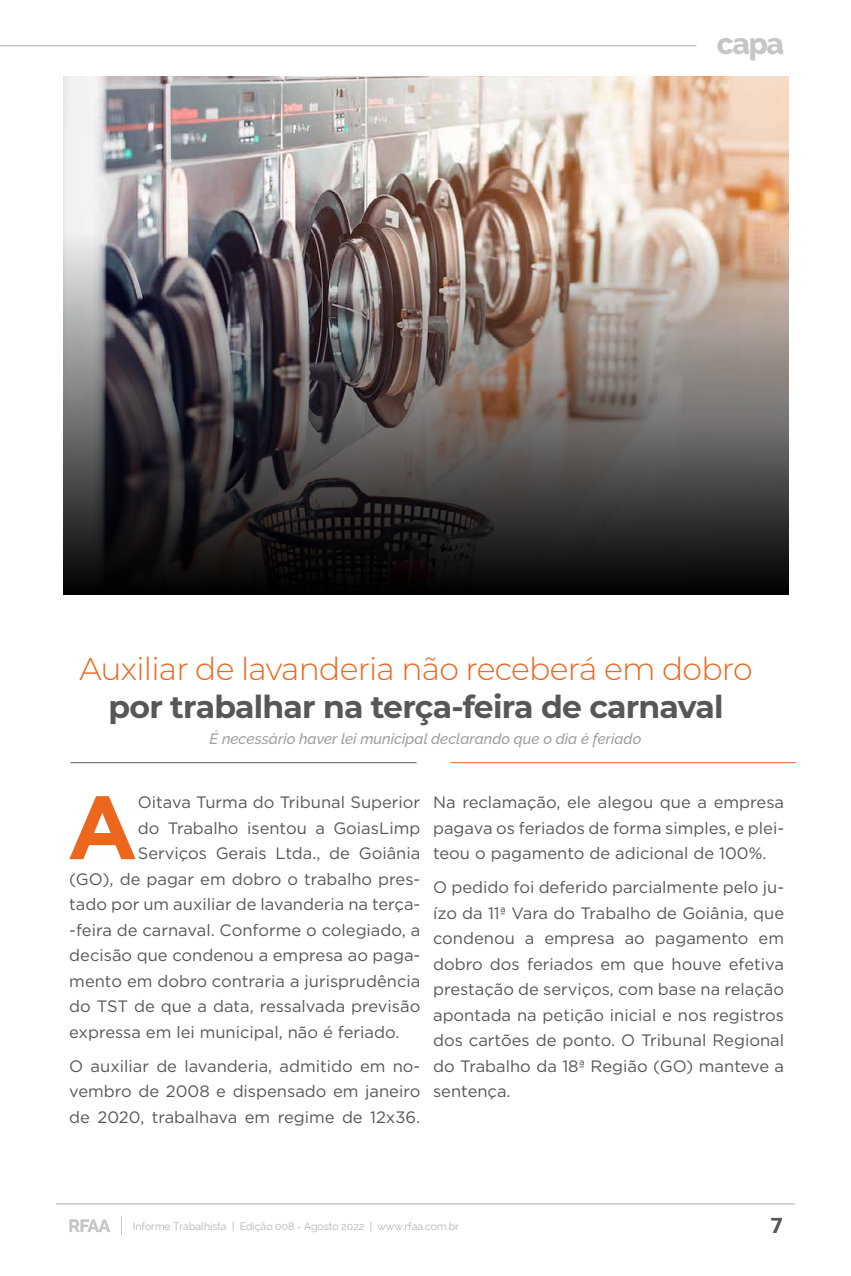
<style>
.page{position:relative;width:851px;height:1276px;background:#fff}
.page>*{position:absolute;margin:0;border:0;box-sizing:border-box;transform-origin:0 0}
.t1{font:700 89.4px "Gotham";color:#ec671d}
.t2{font:300 31.5px "Montserrat";letter-spacing:-.025em;color:#ec671d}
.t3{font:700 31.5px "Montserrat";letter-spacing:-.025em;color:#575756}
.t4{font:800 30px "Raleway";color:#c6c6c6}
.t5{font:900 21px "Roboto";color:#575756}
.t6{font:16.5px/25.5px "Gotham";color:#575756;text-align:justify}
.t7{font:italic 500 15px "Raleway";color:#9d9d9c}
.t8{font:10.5px "Raleway";color:#b3b2b2}
</style>
<div class="page">
<img style="left:63px;top:77px;width:725px;height:157px">
<img style="left:63px;top:234px;width:725px;height:360px">
<hr style="left:71px;top:762px;width:345px;height:1px;background:#575756">
<hr style="left:450px;top:762px;width:345px;height:1px;background:#ec671d">
<svg style="left:121px;top:1215px;width:1px;height:20px"></svg>
<hr style="left:56px;top:1203px;width:738px;height:1px;background:#c6c6c6">
<svg style="left:69px;top:1219px;width:41px;height:13px"></svg>
<hr style="left:0;top:45px;width:696px;height:1px;background:#c6c6c6">
<h3 class="t4" style="left:716px;top:26px;width:68px">capa</h3>
<h2 class="t2" style="left:79px;top:647px;width:674px">Auxiliar de lavanderia não receberá em dobro</h2>
<h2 class="t3" style="left:108px;top:683px;width:616px">por trabalhar na terça-feira de carnaval</h2>
<p class="t7" style="left:209px;top:729px;width:433px">É necessário haver lei municipal declarando que o dia é feriado</p>
<h1 class="t1" style="left:67px;top:776px;width:72px">A</h1>
<p class="t6" style="left:138px;top:789px;width:284px">Oitava Turma do Tribunal Superior</p>
<p class="t6" style="left:138px;top:814px;width:284px">do Trabalho isentou a GoiasLimp</p>
<p class="t6" style="left:138px;top:840px;width:284px">Serviços Gerais Ltda., de Goiânia</p>
<p class="t6" style="left:69px;top:865px;width:352px">(GO), de pagar em dobro o trabalho pres-</p>
<p class="t6" style="left:69px;top:891px;width:352px">tado por um auxiliar de lavanderia na terça-</p>
<p class="t6" style="left:69px;top:916px;width:352px">-feira de carnaval. Conforme o colegiado, a</p>
<p class="t6" style="left:69px;top:942px;width:352px">decisão que condenou a empresa ao paga-</p>
<p class="t6" style="left:69px;top:967px;width:352px">mento em dobro contraria a jurisprudência</p>
<p class="t6" style="left:69px;top:993px;width:352px">do TST de que a data, ressalvada previsão</p>
<p class="t6" style="left:69px;top:1018px;width:331px">expressa em lei municipal, não é feriado.</p>
<p class="t6" style="left:69px;top:1052px;width:352px">O auxiliar de lavanderia, admitido em no&shy;vembro de 2008 e dispensado em janeiro de 2020, trabalhava em regime de 12x36.</p>
<p class="t6" style="left:433px;top:789px;width:352px">Na reclamação, ele alegou que a empresa pagava os feriados de forma simples, e plei&shy;teou o pagamento de adicional de 100%.</p>
<p class="t6" style="left:433px;top:874px;width:352px">O pedido foi deferido parcialmente pelo ju&shy;ízo da 11ª Vara do Trabalho de Goiânia, que condenou a empresa ao pagamento em dobro dos feriados em que houve efetiva prestação de serviços, com base na relação apontada na petição inicial e nos registros dos cartões de ponto. O Tribunal Regional do Trabalho da 18ª Região (GO) manteve a sentença.</p>
<p class="t8" style="left:133px;top:1220px;width:327px">Informe Trabalhista | Edição 008 - Agosto 2022 | www.rfaa.com.br</p>
<p class="t5" style="left:770px;top:1211px;width:14px">7</p>
</div>
